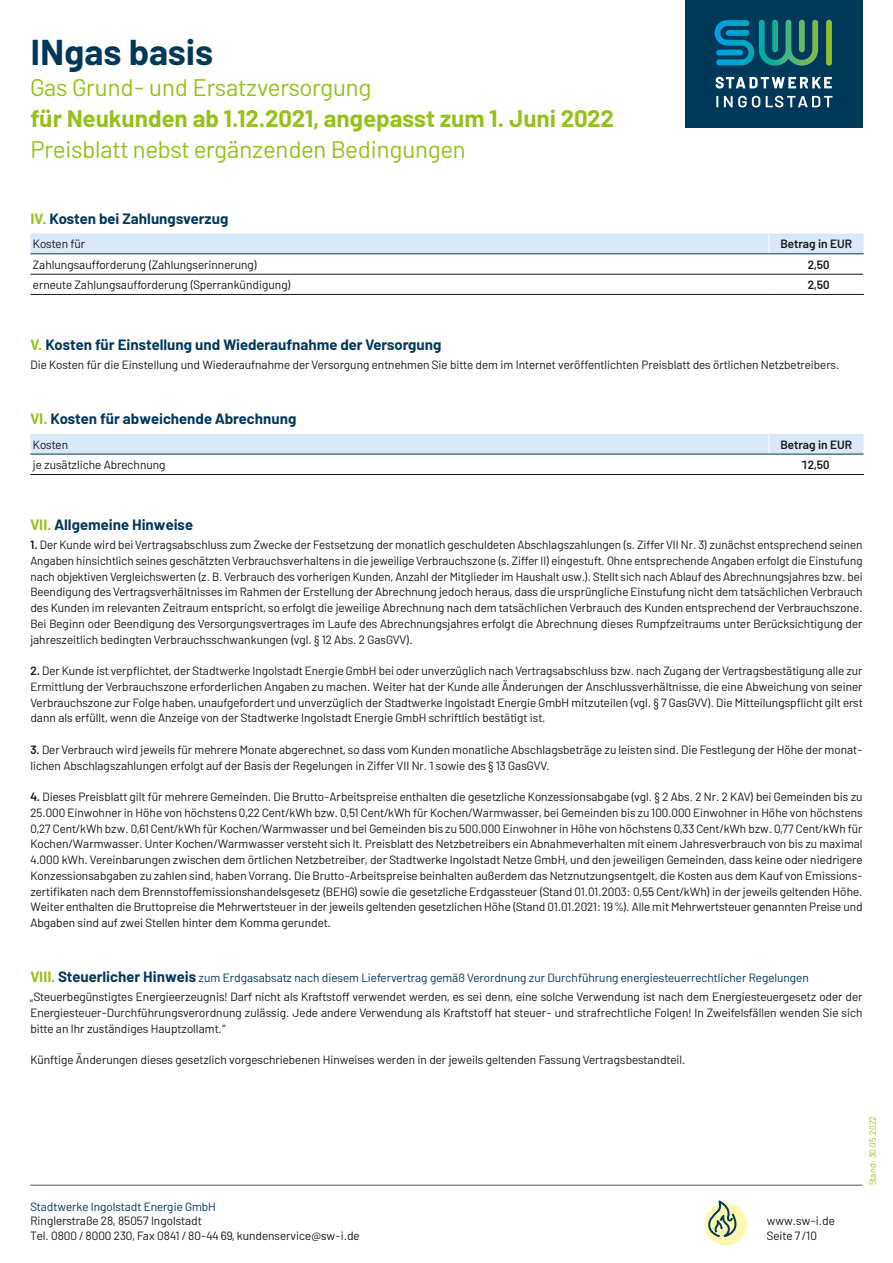
<style>
.page{position:relative;width:893px;height:1263px;background:#fff}
.page>*{position:absolute;margin:0;border:0;box-sizing:border-box;transform-origin:0 0}
.t1{font:700 36px "Barlow";color:#00385c}
.t2{font:24px "Barlow";color:#94c11a}
.t3{font:700 24px "Barlow";color:#94c11a}
.swi20-Vertrag_h2_Vertragsziffer{font:700 15px "Barlow";color:#00385c}
.swi20-Text_p_Fliesstext{font:12px/15.8px "Barlow";color:#181716;text-align:justify}
.swi20-Vertrag_h2_Vertragsziffer-2{font:12px "Barlow";color:#00385c}
.swi20-Tabellen_Tab-links{font:12px "Barlow";color:#181716}
.swi20-Tabellen_Tab-zentriert{font:600 12px "Barlow";color:#181716}
.swi20-Tabellen_Tab-Preis_22mm{font:600 12px "Barlow";color:#181716}
.t4{font:9px "Barlow";color:#94c11a}
.s1{color:#94c11a}
.s2{font-weight:600}
.s3{font-weight:700;font-size:15px;color:#94c11a}
.s4{font-weight:700;font-size:15px}
</style>
<div class="page">
<hr style="left:30px;top:1185px;width:833px;height:1px;background:#565655">
<div style="left:685px;top:0;width:178px;height:128px;background:#00385c"></div>
<svg style="left:714px;top:20px;width:118px;height:46px"></svg>
<svg style="left:716px;top:77px;width:116px;height:11px"></svg>
<svg style="left:716px;top:96px;width:2px;height:11px"></svg>
<svg style="left:724px;top:96px;width:36px;height:11px"></svg>
<svg style="left:766px;top:96px;width:66px;height:11px"></svg>
<div style="left:704px;top:1203px;width:43px;height:42px;background:#fff7b1;border-radius:50%"></div>
<svg style="left:708px;top:1200px;width:30px;height:37px"></svg>
<svg style="left:30px;top:234px;width:834px;height:60px"></svg>
<hr style="left:30px;top:294px;width:739px;height:1px;background:#181716">
<hr style="left:769px;top:294px;width:95px;height:1px;background:#181716">
<svg style="left:30px;top:434px;width:834px;height:21px;background:#cfe0f1"></svg>
<hr style="left:30px;top:474px;width:739px;height:1px;background:#181716">
<hr style="left:769px;top:474px;width:95px;height:1px;background:#181716">
<h1 class="t1" style="left:30px;top:26px;width:184px">INgas basis</h1>
<h2 class="t2" style="left:30px;top:70px;width:343px">Gas Grund- und Ersatzversorgung</h2>
<h2 class="t3" style="left:30px;top:100px;width:585px">für Neukunden ab 1.12.2021, angepasst zum 1. Juni 2022</h2>
<h2 class="t2" style="left:30px;top:132px;width:437px">Preisblatt nebst ergänzenden Bedingungen</h2>
<h2 class="swi20-Vertrag_h2_Vertragsziffer" style="left:30px;top:208px;width:199px"><span class="s1">IV.</span> Kosten bei Zahlungsverzug</h2>
<p class="swi20-Tabellen_Tab-links" style="left:33px;top:235px;width:54px">Kosten für</p>
<p class="swi20-Tabellen_Tab-zentriert" style="left:781px;top:235px;width:73px">Betrag in EUR</p>
<p class="swi20-Tabellen_Tab-links" style="left:33px;top:256px;width:226px">Zahlungsaufforderung (Zahlungserinnerung)</p>
<p class="swi20-Tabellen_Tab-Preis_22mm" style="left:808px;top:256px;width:23px">2,50</p>
<p class="swi20-Tabellen_Tab-links" style="left:33px;top:276px;width:259px">erneute Zahlungsaufforderung (Sperrankündigung)</p>
<p class="swi20-Tabellen_Tab-Preis_22mm" style="left:808px;top:276px;width:23px">2,50</p>
<h2 class="swi20-Vertrag_h2_Vertragsziffer" style="left:30px;top:333px;width:413px"><span class="s1">V.</span> Kosten für Einstellung und Wiederaufnahme der Versorgung</h2>
<p class="swi20-Text_p_Fliesstext" style="left:30px;top:356px;width:810px">Die Kosten für die Einstellung und Wiederaufnahme der Versorgung entnehmen Sie bitte dem im Internet veröffentlichten Preisblatt des örtlichen Netzbetreibers.</p>
<h2 class="swi20-Vertrag_h2_Vertragsziffer" style="left:30px;top:408px;width:268px"><span class="s1">VI.</span> Kosten für abweichende Abrechnung</h2>
<p class="swi20-Tabellen_Tab-links" style="left:33px;top:436px;width:37px">Kosten</p>
<p class="swi20-Tabellen_Tab-zentriert" style="left:781px;top:436px;width:73px">Betrag in EUR</p>
<p class="swi20-Tabellen_Tab-links" style="left:33px;top:456px;width:134px">je zusätzliche Abrechnung</p>
<p class="swi20-Tabellen_Tab-Preis_22mm" style="left:801px;top:456px;width:30px">12,50</p>
<h2 class="swi20-Vertrag_h2_Vertragsziffer" style="left:30px;top:514px;width:164px"><span class="s1">VII.</span> Allgemeine Hinweise</h2>
<p class="swi20-Text_p_Fliesstext" style="left:30px;top:536px;width:834px"><span class="s2">1.</span> Der Kunde wird bei Vertragsabschluss zum Zwecke der Festsetzung der monatlich geschuldeten Abschlagszahlungen (s. Ziffer VII Nr. 3) zunächst entsprechend seinen Angaben hinsichtlich seines geschätzten Verbrauchsverhaltens in die jeweilige Verbrauchszone (s. Ziffer II) eingestuft. Ohne entsprechende Angaben erfolgt die Einstufung nach objektiven Vergleichswerten (z. B. Verbrauch des vorherigen Kunden, Anzahl der Mitglieder im Haushalt usw.). Stellt sich nach Ablauf des Abrechnungsjahres bzw. bei Beendigung des Vertragsverhältnisses im Rahmen der Erstellung der Abrechnung jedoch heraus, dass die ursprüngliche Einstufung nicht dem tatsächlichen Verbrauch des Kunden im relevanten Zeitraum entspricht, so erfolgt die jeweilige Abrechnung nach dem tatsächlichen Verbrauch des Kunden entsprechend der Verbrauchszone.<br>Bei Beginn oder Beendigung des Versorgungsvertrages im Laufe des Abrechnungsjahres erfolgt die Abrechnung dieses Rumpfzeitraums unter Berücksichtigung der jahreszeitlich bedingten Verbrauchsschwankungen (vgl. § 12 Abs. 2 GasGVV).</p>
<p class="swi20-Text_p_Fliesstext" style="left:30px;top:662px;width:834px"><span class="s2">2.</span> Der Kunde ist verpflichtet, der Stadtwerke Ingolstadt Energie GmbH bei oder unverzüglich nach Vertragsabschluss bzw. nach Zugang der Vertragsbestätigung alle zur Ermittlung der Verbrauchszone erforderlichen Angaben zu machen. Weiter hat der Kunde alle Änderungen der Anschlussverhältnisse, die eine Abweichung von seiner Verbrauchszone zur Folge haben, unaufgefordert und unverzüglich der Stadtwerke Ingolstadt Energie GmbH mitzuteilen (vgl. § 7 GasGVV). Die Mitteilungspflicht gilt erst dann als erfüllt, wenn die Anzeige von der Stadtwerke Ingolstadt Energie GmbH schriftlich bestätigt ist.</p>
<p class="swi20-Text_p_Fliesstext" style="left:30px;top:741px;width:834px"><span class="s2">3.</span> Der Verbrauch wird jeweils für mehrere Monate abgerechnet, so dass vom Kunden monatliche Abschlagsbeträge zu leisten sind. Die Festlegung der Höhe der monat&shy;lichen Abschlagszahlungen erfolgt auf der Basis der Regelungen in Ziffer VII Nr. 1 sowie des § 13 GasGVV.</p>
<p class="swi20-Text_p_Fliesstext" style="left:30px;top:788px;width:834px"><span class="s2">4.</span> Dieses Preisblatt gilt für mehrere Gemeinden. Die Brutto-Arbeitspreise enthalten die gesetzliche Konzessionsabgabe (vgl. § 2 Abs. 2 Nr. 2 KAV) bei Gemeinden bis zu 25.000 Einwohner in Höhe von höchstens 0,22 Cent/kWh bzw. 0,51 Cent/kWh für Kochen/Warmwasser, bei Gemeinden bis zu 100.000 Einwohner in Höhe von höchstens 0,27 Cent/kWh bzw. 0,61 Cent/kWh für Kochen/Warmwasser und bei Gemeinden bis zu 500.000 Einwohner in Höhe von höchstens 0,33 Cent/kWh bzw. 0,77 Cent/kWh für Kochen/Warmwasser. Unter Kochen/Warmwasser versteht sich lt. Preisblatt des Netzbetreibers ein Abnahmeverhalten mit einem Jahresverbrauch von bis zu maximal 4.000 kWh. Vereinbarungen zwischen dem örtlichen Netzbetreiber, der Stadtwerke Ingolstadt Netze GmbH, und den jeweiligen Gemeinden, dass keine oder niedrigere Konzessionsabgaben zu zahlen sind, haben Vorrang. Die Brutto-Arbeitspreise beinhalten außerdem das Netznutzungsentgelt, die Kosten aus dem Kauf von Emissions&shy;zertifikaten nach dem Brennstoffemissionshandelsgesetz (BEHG) sowie die gesetzliche Erdgassteuer (Stand 01.01.2003: 0,55 Cent/kWh) in der jeweils geltenden Höhe.<br>Weiter enthalten die Bruttopreise die Mehrwertsteuer in der jeweils geltenden gesetzlichen Höhe (Stand 01.01.2021: 19%). Alle mit Mehrwertsteuer genannten Preise und Abgaben sind auf zwei Stellen hinter dem Komma gerundet.</p>
<h2 class="swi20-Vertrag_h2_Vertragsziffer-2" style="left:30px;top:969px;width:780px"><span class="s3">VIII.</span> <span class="s4">Steuerlicher Hinweis</span> zum Erdgasabsatz nach diesem Liefervertrag gemäß Verordnung zur Durchführung energiesteuerrechtlicher Regelungen</h2>
<p class="swi20-Text_p_Fliesstext" style="left:30px;top:988px;width:834px">„Steuerbegünstigtes Energieerzeugnis! Darf nicht als Kraftstoff verwendet werden, es sei denn, eine solche Verwendung ist nach dem Energiesteuergesetz oder der Energiesteuer-Durchführungsverordnung zulässig. Jede andere Verwendung als Kraftstoff hat steuer- und strafrechtliche Folgen! In Zweifelsfällen wenden Sie sich bitte an Ihr zuständiges Hauptzollamt.“</p>
<p class="swi20-Text_p_Fliesstext" style="left:30px;top:1051px;width:657px">Künftige Änderungen dieses gesetzlich vorgeschriebenen Hinweises werden in der jeweils geltenden Fassung Vertragsbestandteil.</p>
<p class="swi20-Vertrag_h2_Vertragsziffer-2" style="left:30px;top:1198px;width:187px">Stadtwerke Ingolstadt Energie GmbH</p>
<p class="swi20-Text_p_Fliesstext" style="left:30px;top:1213px;width:331px;line-height:14.2px">Ringlerstraße 28, 85057 Ingolstadt<br>Tel. 0800 / 8000 230, Fax 0841 / 80-44 69, kundenservice@sw-i.de</p>
<p class="swi20-Text_p_Fliesstext" style="left:767px;top:1213px;width:69px;line-height:14.2px">www.sw-i.de<br>Seite 7/10</p>
<p class="t4" style="left:866px;top:1185px;width:71px;rotate:-90deg">Stand: 30.05.2022</p>
</div>
